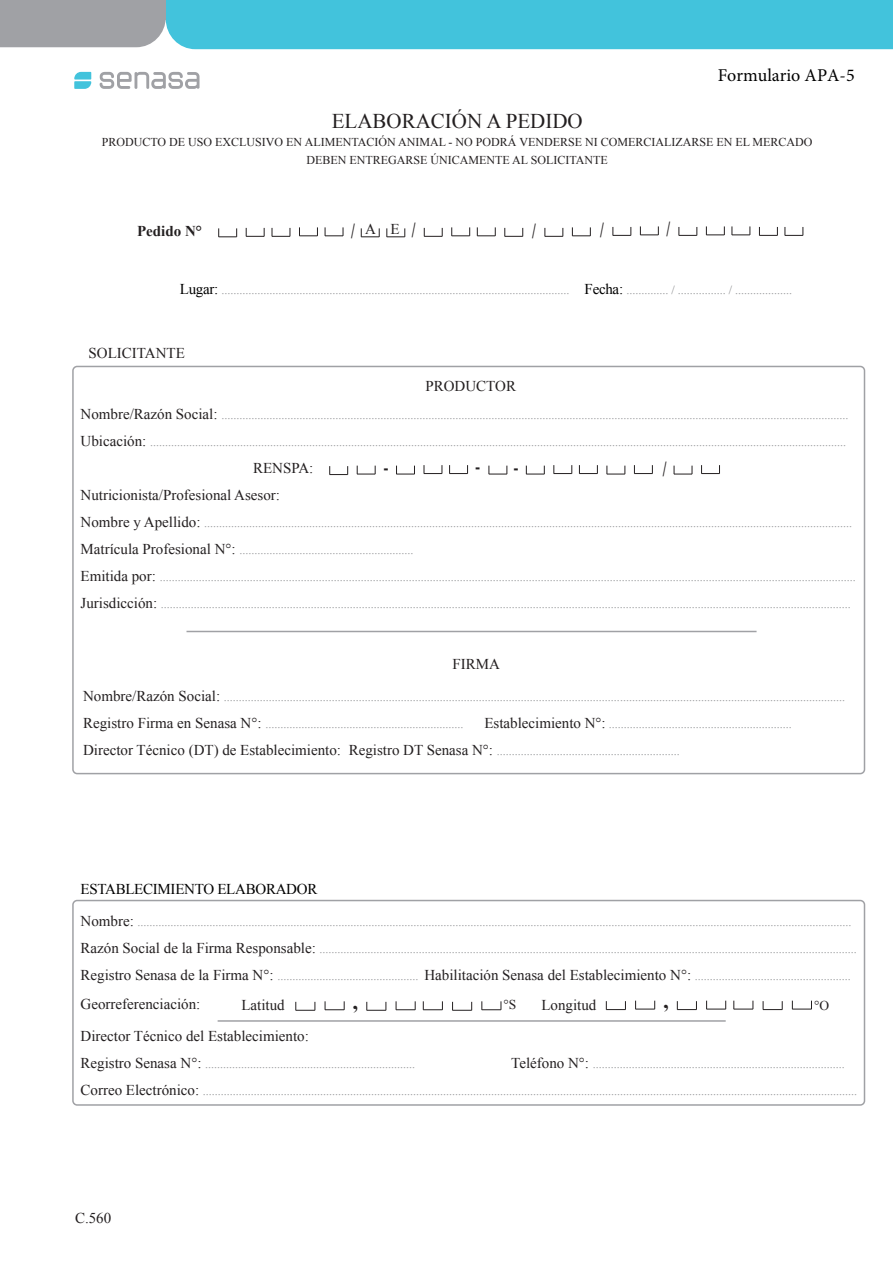
<style>
.page{position:relative;width:893px;height:1263px;background:#fff}
.page>*{position:absolute;margin:0;border:0;box-sizing:border-box;transform-origin:0 0}
.t1{font:21px "Times New Roman";color:#231f20}
.t2{font:700 21px "Times New Roman";color:#231f20;scale:.64 1}
.t3{font:700 21px "Times New Roman";color:#231f20}
.t4{font:18px "Minion Pro";color:#000}
.t5{font:15px/27px "Times New Roman";color:#231f20}
.t6{font:15px "Times New Roman";letter-spacing:-.02em;color:#000}
.t7{font:700 15px "Times New Roman";color:#231f20}
.t8{font:13.5px "Times New Roman";color:#231f20}
.t9{font:12px "Times New Roman";color:#808285}
.t10{font:12px/18px "Times New Roman";color:#231f20;text-align:center}
.s1{font-size:15px;color:#000}
.s2{font-size:15px;color:#231f20}
</style>
<div class="page">
<svg style="left:100px;top:72px;width:100px;height:17px"></svg>
<svg style="left:74px;top:72px;width:17px;height:17px"></svg>
<svg style="left:0;top:20px;width:893px;height:29px;background:#56bed3"></svg>
<div style="left:0;top:0;width:166px;height:20px;background:#a0a1a5"></div>
<div style="left:166px;top:0;width:727px;height:20px;background:#42c3dc"></div>
<div style="left:72px;top:900px;width:793px;height:206px;border:2px solid #a0a1a5;border-radius:4px"></div>
<hr style="left:218px;top:1020px;width:508px;height:2px;background:#a0a1a5">
<div style="left:72px;top:366px;width:793px;height:408px;border:2px solid #a0a1a5;border-radius:4px"></div>
<hr style="left:187px;top:631px;width:570px;height:1px;background:#a0a1a5">
<h2 class="t4" style="left:718px;top:63px;width:138px">Formulario APA-5</h2>
<h1 class="t1" style="left:332px;top:107px;width:252px">ELABORACIÓN A PEDIDO</h1>
<p class="t10" style="left:102px;top:133px;width:712px">PRODUCTO DE USO EXCLUSIVO EN ALIMENTACIÓN ANIMAL - NO PODRÁ VENDERSE NI COMERCIALIZARSE EN EL MERCADO<br>DEBEN ENTREGARSE ÚNICAMENTE AL SOLICITANTE</p>
<p class="t7" style="left:137px;top:221px;width:66px">Pedido N°</p>
<h1 class="t2" style="left:351px;top:216px;width:102px">/<sup>AE</sup>/</h1>
<h1 class="t2" style="left:532px;top:216px;width:7px">/</h1>
<h1 class="t2" style="left:600px;top:215px;width:7px">/</h1>
<h1 class="t2" style="left:666px;top:214px;width:7px">/</h1>
<p class="t9" style="left:180px;top:282px;width:614px"><span class="s1">Lugar:</span> .................................................................................................................... <span class="s1">Fecha:</span> .............. / ................ / ...................</p>
<p class="t5" style="left:89px;top:339px;width:98px">SOLICITANTE</p>
<p class="t5" style="left:425px;top:372px;width:92px">PRODUCTOR</p>
<p class="t9" style="left:81px;top:407px;width:769px"><span class="s2">Nombre/Razón Social:</span> .................................................................................................................................................................................................................</p>
<p class="t9" style="left:81px;top:434px;width:767px"><span class="s2">Ubicación:</span> ........................................................................................................................................................................................................................................</p>
<p class="t5" style="left:81px;top:455px;width:234px;text-indent:172px">RENSPA:<br>Nutricionista/Profesional Asesor:</p>
<p class="t9" style="left:81px;top:515px;width:773px"><span class="s2">Nombre y Apellido:</span> ........................................................................................................................................................................................................................</p>
<p class="t9" style="left:81px;top:542px;width:334px"><span class="s2">Matrícula Profesional N°:</span> ..........................................................</p>
<p class="t9" style="left:81px;top:569px;width:777px"><span class="s2">Emitida por:</span> ........................................................................................................................................................................................................................................</p>
<p class="t9" style="left:81px;top:596px;width:772px"><span class="s2">Jurisdicción:</span> ......................................................................................................................................................................................................................................</p>
<h1 class="t2" style="left:384px;top:452px;width:8px">-</h1>
<h1 class="t2" style="left:475px;top:452px;width:68px">- -</h1>
<h1 class="t2" style="left:663px;top:454px;width:7px">/</h1>
<p class="t5" style="left:452px;top:650px;width:49px">FIRMA</p>
<p class="t9" style="left:83px;top:689px;width:763px"><span class="s2">Nombre/Razón Social:</span> ...............................................................................................................................................................................................................</p>
<p class="t9" style="left:83px;top:716px;width:382px"><span class="s2">Registro Firma en Senasa N°:</span> ..................................................................</p>
<p class="t9" style="left:484px;top:716px;width:309px"><span class="s2">Establecimiento N°:</span> .............................................................</p>
<p class="t9" style="left:83px;top:743px;width:598px"><span class="s2">Director Técnico (DT) de Establecimiento: Registro DT Senasa N°:</span> .............................................................</p>
<p class="t6" style="left:81px;top:879px;width:238px">ESTABLECIMIENTO ELABORADOR</p>
<p class="t9" style="left:81px;top:914px;width:773px"><span class="s2">Nombre:</span> ..............................................................................................................................................................................................................................................</p>
<p class="t9" style="left:81px;top:941px;width:778px"><span class="s2">Razón Social de la Firma Responsable:</span> ...................................................................................................................................................................................</p>
<p class="t9" style="left:81px;top:968px;width:772px"><span class="s2">Registro Senasa de la Firma N°:</span> ............................................... <span class="s2">Habilitación Senasa del Establecimiento N°:</span> ....................................................</p>
<p class="t5" style="left:81px;top:990px;width:121px">Georreferenciación:</p>
<p class="t5" style="left:241px;top:991px;width:45px">Latitud</p>
<h1 class="t3" style="left:353px;top:987px;width:7px">,</h1>
<p class="t8" style="left:503px;top:995px;width:14px">°S</p>
<p class="t5" style="left:541px;top:991px;width:57px">Longitud</p>
<h1 class="t3" style="left:663px;top:987px;width:7px">,</h1>
<p class="t8" style="left:814px;top:996px;width:17px">°O</p>
<p class="t5" style="left:81px;top:1022px;width:230px">Director Técnico del Establecimiento:</p>
<p class="t9" style="left:81px;top:1056px;width:336px"><span class="s2">Registro Senasa N°:</span> ......................................................................</p>
<p class="t9" style="left:511px;top:1056px;width:335px"><span class="s2">Teléfono N°:</span> ....................................................................................</p>
<p class="t9" style="left:81px;top:1083px;width:778px"><span class="s2">Correo Electrónico:</span> ..........................................................................................................................................................................................................................</p>
<p class="t5" style="left:75px;top:1204px;width:38px">C.560</p>
</div>
